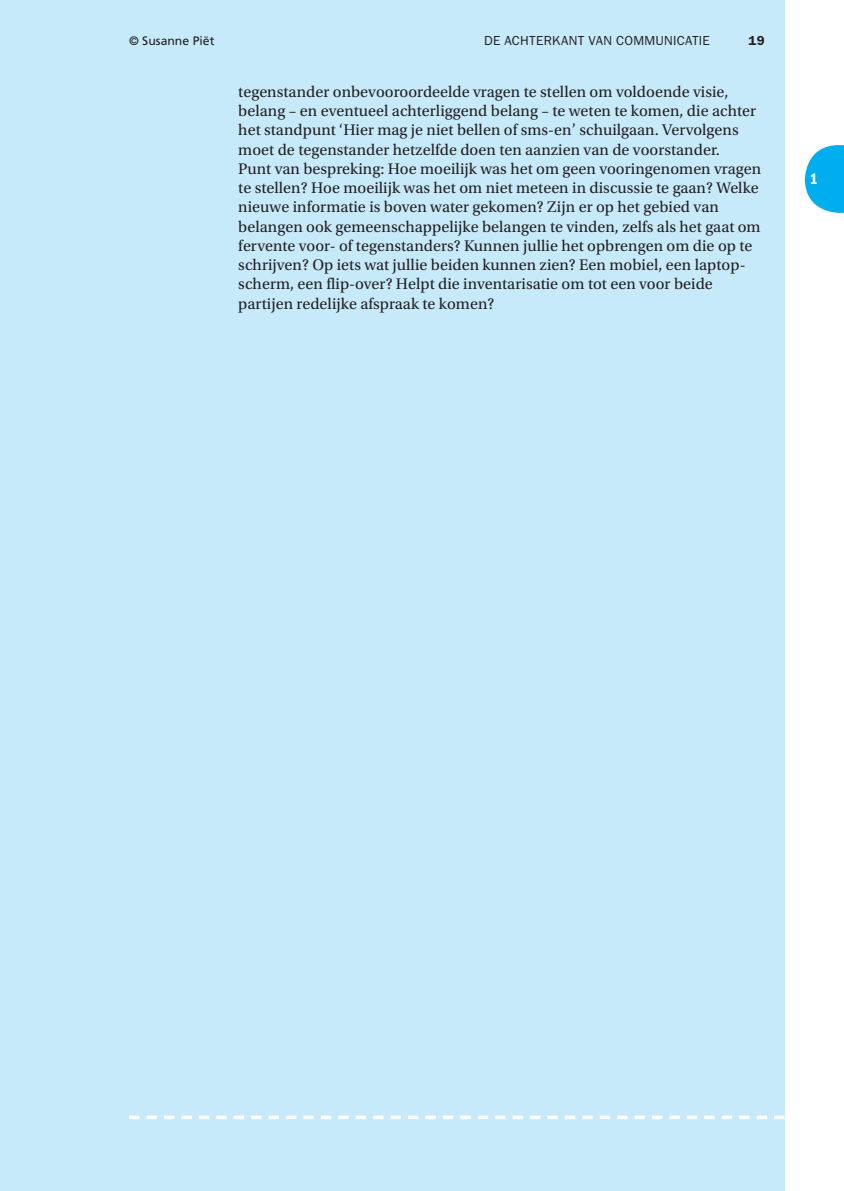
<style>
.page{position:relative;width:844px;height:1191px;background:#fff}
.page>*{position:absolute;margin:0;border:0;box-sizing:border-box;transform-origin:0 0}
.t1{font:16.1px/19.2px "Utopia Std";letter-spacing:.005em;color:#231f20}
.t2{font:15.75px "ITC Franklin Gothic Std Dm Cd";color:#fff}
.t3{font:13.12px "ITC Franklin Gothic Std";letter-spacing:.02em;color:#231f20}
.t4{font:600 13.12px "ITC Franklin Gothic Std";color:#231f20}
.t5{font:12.25px "Frutiger LT Std";color:#231f20}
</style>
<div class="page">
<div style="left:0;top:0;width:784px;height:1191px;background:#c7eafb"></div>
<svg style="left:804px;top:145px;width:39px;height:68px"></svg>
<svg style="left:129px;top:1115px;width:655px;height:4px"></svg>
<p class="t5" style="left:129px;top:33px;width:87px">© Susanne Piët</p>
<p class="t3" style="left:484px;top:35px;width:227px">DE ACHTERKANT VAN COMMUNICATIE</p>
<p class="t4" style="left:748px;top:35px;width:18px">19</p>
<p class="t1" style="left:238px;top:83px;width:524px">tegenstander onbevooroordeelde vragen te stellen om voldoende visie, belang – en eventueel achterliggend belang – te weten te komen, die achter het standpunt ‘Hier mag je niet bellen of sms-en’ schuilgaan. Vervolgens moet de tegenstander hetzelfde doen ten aanzien van de voorstander.<br>Punt van bespreking: Hoe moeilijk was het om geen vooringenomen vragen te stellen? Hoe moeilijk was het om niet meteen in discussie te gaan? Welke nieuwe informatie is boven water gekomen? Zijn er op het gebied van belangen ook gemeenschappelijke belangen te vinden, zelfs als het gaat om fervente voor- of tegenstanders? Kunnen jullie het opbrengen om die op te schrijven? Op iets wat jullie beiden kunnen zien? Een mobiel, een laptop&shy;scherm, een flip-over? Helpt die inventarisatie om tot een voor beide partijen redelijke afspraak te komen?</p>
<p class="t2" style="left:809px;top:173px;width:10px">1</p>
</div>
